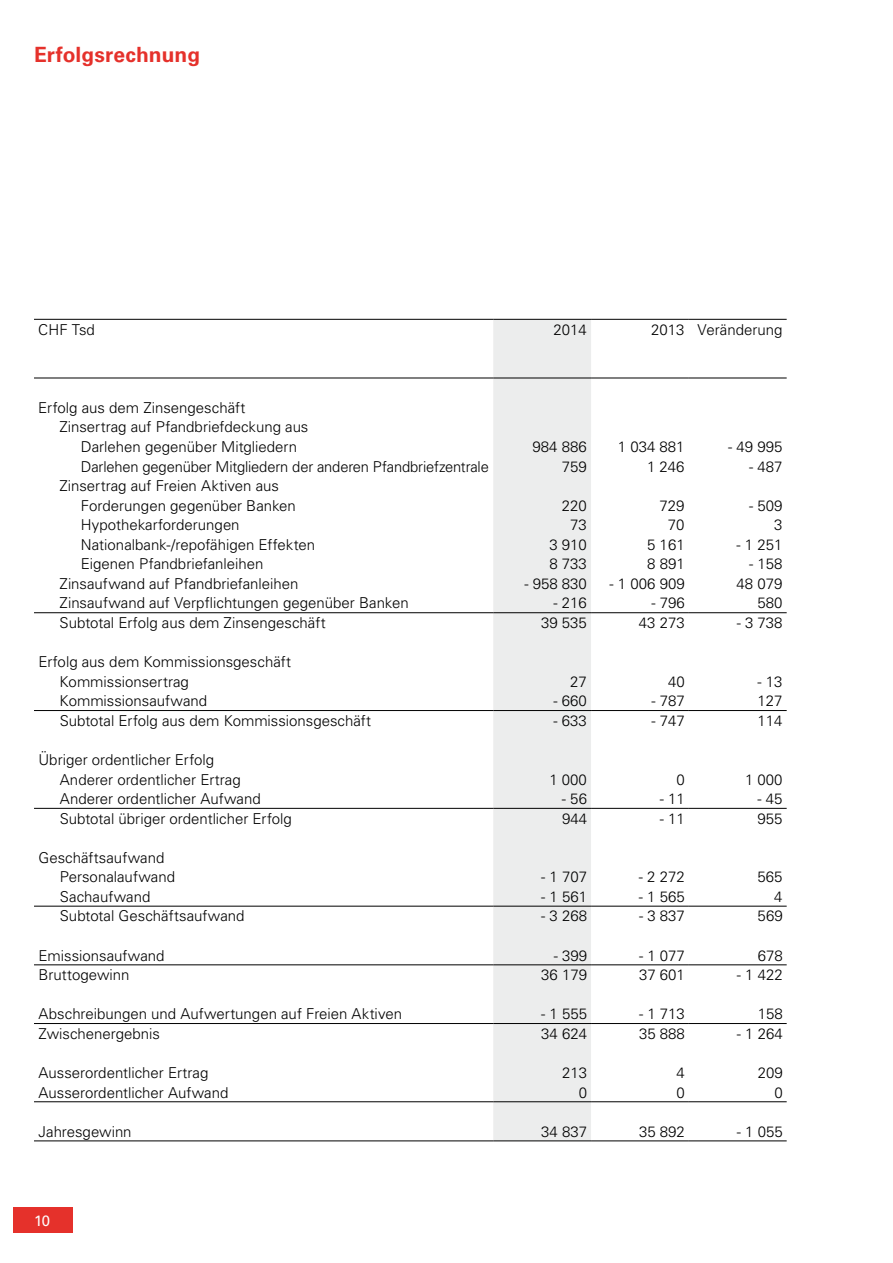
<style>
.page{position:relative;width:893px;height:1263px;background:#fff}
.page>*{position:absolute;margin:0;border:0;box-sizing:border-box;transform-origin:0 0}
.t1{font:700 21px "Univers LT Std";letter-spacing:.005em;color:#e5312b}
.t2{font:300 15px/19.5px "Univers LT Std";color:#000}
.t3{font:15px "Univers LT Std";color:#fff}
</style>
<div class="page">
<div style="left:13px;top:1208px;width:59px;height:25px;background:#e5312b"></div>
<div style="left:493px;top:320px;width:98px;height:820px;background:#eceded"></div>
<svg style="left:591px;top:613px;width:98px;height:490px"></svg>
<hr style="left:34px;top:319px;width:459px;height:1px;background:#000">
<hr style="left:493px;top:319px;width:98px;height:1px;background:#000">
<hr style="left:591px;top:319px;width:98px;height:1px;background:#000">
<hr style="left:689px;top:319px;width:98px;height:1px;background:#000">
<hr style="left:34px;top:378px;width:459px;height:1px;background:#000">
<hr style="left:493px;top:378px;width:98px;height:1px;background:#000">
<hr style="left:591px;top:378px;width:98px;height:1px;background:#000">
<hr style="left:689px;top:378px;width:98px;height:1px;background:#000">
<hr style="left:34px;top:612px;width:459px;height:1px;background:#000">
<hr style="left:493px;top:612px;width:98px;height:1px;background:#000">
<hr style="left:591px;top:612px;width:98px;height:1px;background:#000">
<hr style="left:689px;top:612px;width:98px;height:1px;background:#000">
<hr style="left:34px;top:710px;width:459px;height:1px;background:#000">
<hr style="left:493px;top:710px;width:98px;height:1px;background:#000">
<hr style="left:591px;top:710px;width:98px;height:1px;background:#000">
<hr style="left:689px;top:710px;width:98px;height:1px;background:#000">
<hr style="left:34px;top:808px;width:459px;height:1px;background:#000">
<hr style="left:493px;top:808px;width:98px;height:1px;background:#000">
<hr style="left:591px;top:808px;width:98px;height:1px;background:#000">
<hr style="left:689px;top:808px;width:98px;height:1px;background:#000">
<hr style="left:34px;top:906px;width:459px;height:1px;background:#000">
<hr style="left:493px;top:906px;width:98px;height:1px;background:#000">
<hr style="left:591px;top:906px;width:98px;height:1px;background:#000">
<hr style="left:689px;top:906px;width:98px;height:1px;background:#000">
<hr style="left:34px;top:964px;width:459px;height:1px;background:#000">
<hr style="left:493px;top:964px;width:98px;height:1px;background:#000">
<hr style="left:591px;top:964px;width:98px;height:1px;background:#000">
<hr style="left:689px;top:964px;width:98px;height:1px;background:#000">
<hr style="left:34px;top:1101px;width:459px;height:1px;background:#000">
<hr style="left:493px;top:1101px;width:98px;height:1px;background:#000">
<hr style="left:591px;top:1101px;width:98px;height:1px;background:#000">
<hr style="left:689px;top:1101px;width:98px;height:1px;background:#000">
<hr style="left:34px;top:1140px;width:459px;height:1px;background:#000">
<hr style="left:493px;top:1140px;width:98px;height:1px;background:#000">
<hr style="left:591px;top:1140px;width:98px;height:1px;background:#000">
<hr style="left:689px;top:1140px;width:98px;height:1px;background:#000">
<hr style="left:34px;top:1023px;width:459px;height:1px;background:#000">
<hr style="left:493px;top:1023px;width:98px;height:1px;background:#000">
<hr style="left:591px;top:1023px;width:98px;height:1px;background:#000">
<hr style="left:689px;top:1023px;width:98px;height:1px;background:#000">
<h1 class="t1" style="left:34px;top:42px;width:168px">Erfolgsrechnung</h1>
<p class="t2" style="left:38px;top:320px;width:58px">CHF Tsd</p>
<p class="t2" style="left:553px;top:320px;width:35px">2014</p>
<p class="t2" style="left:651px;top:320px;width:133px">2013 Veränderung</p>
<p class="t2" style="left:38px;top:398px;width:209px">Erfolg aus dem Zinsengeschäft</p>
<p class="t2" style="left:60px;top:417px;width:250px">Zinsertrag auf Pfandbriefdeckung aus</p>
<p class="t2" style="left:81px;top:437px;width:218px">Darlehen gegenüber Mitgliedern</p>
<p class="t2" style="left:533px;top:437px;width:56px">984 886</p>
<p class="t2" style="left:618px;top:437px;width:68px">1 034 881</p>
<p class="t2" style="left:728px;top:437px;width:56px">- 49 995</p>
<p class="t2" style="left:81px;top:456px;width:410px">Darlehen gegenüber Mitgliedern der anderen Pfandbriefzentrale</p>
<p class="t2" style="left:562px;top:456px;width:27px">759</p>
<p class="t2" style="left:647px;top:456px;width:39px">1 246</p>
<p class="t2" style="left:749px;top:456px;width:35px">- 487</p>
<p class="t2" style="left:81px;top:476px;width:217px;text-indent:-21px">Zinsertrag auf Freien Aktiven aus<br>Forderungen gegenüber Banken</p>
<p class="t2" style="left:562px;top:496px;width:27px">220</p>
<p class="t2" style="left:660px;top:496px;width:27px">729</p>
<p class="t2" style="left:749px;top:496px;width:35px">- 509</p>
<p class="t2" style="left:81px;top:515px;width:160px">Hypothekarforderungen</p>
<p class="t2" style="left:570px;top:515px;width:18px">73</p>
<p class="t2" style="left:668px;top:515px;width:18px">70</p>
<p class="t2" style="left:774px;top:515px;width:10px">3</p>
<p class="t2" style="left:81px;top:535px;width:236px">Nationalbank-/repofähigen Effekten</p>
<p class="t2" style="left:549px;top:535px;width:39px">3 910</p>
<p class="t2" style="left:647px;top:535px;width:39px">5 161</p>
<p class="t2" style="left:737px;top:535px;width:47px">- 1 251</p>
<p class="t2" style="left:81px;top:554px;width:184px">Eigenen Pfandbriefanleihen</p>
<p class="t2" style="left:549px;top:554px;width:39px">8 733</p>
<p class="t2" style="left:647px;top:554px;width:39px">8 891</p>
<p class="t2" style="left:749px;top:554px;width:35px">- 158</p>
<p class="t2" style="left:60px;top:574px;width:240px">Zinsaufwand auf Pfandbriefanleihen</p>
<p class="t2" style="left:524px;top:574px;width:64px">- 958 830</p>
<p class="t2" style="left:610px;top:574px;width:77px">- 1 006 909</p>
<p class="t2" style="left:737px;top:574px;width:47px">48 079</p>
<p class="t2" style="left:60px;top:593px;width:351px">Zinsaufwand auf Verpflichtungen gegenüber Banken</p>
<p class="t2" style="left:554px;top:593px;width:35px">- 216</p>
<p class="t2" style="left:651px;top:593px;width:35px">- 796</p>
<p class="t2" style="left:757px;top:593px;width:27px">580</p>
<p class="t2" style="left:60px;top:613px;width:268px">Subtotal Erfolg aus dem Zinsengeschäft</p>
<p class="t2" style="left:541px;top:613px;width:47px">39 535</p>
<p class="t2" style="left:639px;top:613px;width:47px">43 273</p>
<p class="t2" style="left:737px;top:613px;width:47px">- 3 738</p>
<p class="t2" style="left:60px;top:652px;width:233px;text-indent:-21px">Erfolg aus dem Kommissionsgeschäft<br>Kommissionsertrag</p>
<p class="t2" style="left:570px;top:672px;width:18px">27</p>
<p class="t2" style="left:668px;top:672px;width:18px">40</p>
<p class="t2" style="left:757px;top:672px;width:27px">- 13</p>
<p class="t2" style="left:60px;top:691px;width:149px">Kommissionsaufwand</p>
<p class="t2" style="left:554px;top:691px;width:35px">- 660</p>
<p class="t2" style="left:651px;top:691px;width:35px">- 787</p>
<p class="t2" style="left:757px;top:691px;width:27px">127</p>
<p class="t2" style="left:60px;top:711px;width:313px">Subtotal Erfolg aus dem Kommissionsgeschäft</p>
<p class="t2" style="left:554px;top:711px;width:35px">- 633</p>
<p class="t2" style="left:651px;top:711px;width:35px">- 747</p>
<p class="t2" style="left:758px;top:711px;width:27px">114</p>
<p class="t2" style="left:60px;top:750px;width:183px;text-indent:-21px">Übriger ordentlicher Erfolg<br>Anderer ordentlicher Ertrag</p>
<p class="t2" style="left:549px;top:769px;width:39px">1 000</p>
<p class="t2" style="left:676px;top:769px;width:10px">0</p>
<p class="t2" style="left:745px;top:769px;width:39px">1 000</p>
<p class="t2" style="left:60px;top:789px;width:203px">Anderer ordentlicher Aufwand</p>
<p class="t2" style="left:562px;top:789px;width:27px">- 56</p>
<p class="t2" style="left:660px;top:789px;width:27px">- 11</p>
<p class="t2" style="left:758px;top:789px;width:27px">- 45</p>
<p class="t2" style="left:60px;top:809px;width:234px">Subtotal übriger ordentlicher Erfolg</p>
<p class="t2" style="left:562px;top:809px;width:27px">944</p>
<p class="t2" style="left:660px;top:809px;width:27px">- 11</p>
<p class="t2" style="left:758px;top:809px;width:27px">955</p>
<p class="t2" style="left:60px;top:848px;width:117px;text-indent:-21px">Geschäftsaufwand<br>Personalaufwand</p>
<p class="t2" style="left:541px;top:867px;width:47px">- 1 707</p>
<p class="t2" style="left:639px;top:867px;width:47px">- 2 272</p>
<p class="t2" style="left:758px;top:867px;width:27px">565</p>
<p class="t2" style="left:60px;top:887px;width:92px">Sachaufwand</p>
<p class="t2" style="left:541px;top:887px;width:47px">- 1 561</p>
<p class="t2" style="left:639px;top:887px;width:47px">- 1 565</p>
<p class="t2" style="left:774px;top:887px;width:10px">4</p>
<p class="t2" style="left:60px;top:906px;width:186px">Subtotal Geschäftsaufwand</p>
<p class="t2" style="left:541px;top:906px;width:47px">- 3 268</p>
<p class="t2" style="left:639px;top:906px;width:47px">- 3 837</p>
<p class="t2" style="left:758px;top:906px;width:27px">569</p>
<p class="t2" style="left:39px;top:945px;width:127px">Emissionsaufwand</p>
<p class="t2" style="left:554px;top:945px;width:35px">- 399</p>
<p class="t2" style="left:639px;top:945px;width:47px">- 1 077</p>
<p class="t2" style="left:758px;top:945px;width:27px">678</p>
<p class="t2" style="left:39px;top:965px;width:92px">Bruttogewinn</p>
<p class="t2" style="left:541px;top:965px;width:47px">36 179</p>
<p class="t2" style="left:639px;top:965px;width:47px">37 601</p>
<p class="t2" style="left:737px;top:965px;width:47px">- 1 422</p>
<p class="t2" style="left:39px;top:1004px;width:365px">Abschreibungen und Aufwertungen auf Freien Aktiven</p>
<p class="t2" style="left:541px;top:1004px;width:47px">- 1 555</p>
<p class="t2" style="left:639px;top:1004px;width:47px">- 1 713</p>
<p class="t2" style="left:758px;top:1004px;width:27px">158</p>
<p class="t2" style="left:39px;top:1024px;width:123px">Zwischenergebnis</p>
<p class="t2" style="left:541px;top:1024px;width:47px">34 624</p>
<p class="t2" style="left:639px;top:1024px;width:47px">35 888</p>
<p class="t2" style="left:737px;top:1024px;width:47px">- 1 264</p>
<p class="t2" style="left:39px;top:1063px;width:171px">Ausserordentlicher Ertrag</p>
<p class="t2" style="left:562px;top:1063px;width:27px">213</p>
<p class="t2" style="left:677px;top:1063px;width:10px">4</p>
<p class="t2" style="left:758px;top:1063px;width:27px">209</p>
<p class="t2" style="left:39px;top:1082px;width:191px">Ausserordentlicher Aufwand</p>
<p class="t2" style="left:579px;top:1082px;width:10px">0</p>
<p class="t2" style="left:677px;top:1082px;width:10px">0</p>
<p class="t2" style="left:774px;top:1082px;width:10px">0</p>
<p class="t2" style="left:39px;top:1121px;width:95px">Jahresgewinn</p>
<p class="t2" style="left:541px;top:1121px;width:47px">34 837</p>
<p class="t2" style="left:639px;top:1121px;width:47px">35 892</p>
<p class="t2" style="left:737px;top:1121px;width:47px">- 1 055</p>
<p class="t3" style="left:34px;top:1212px;width:18px">10</p>
</div>
